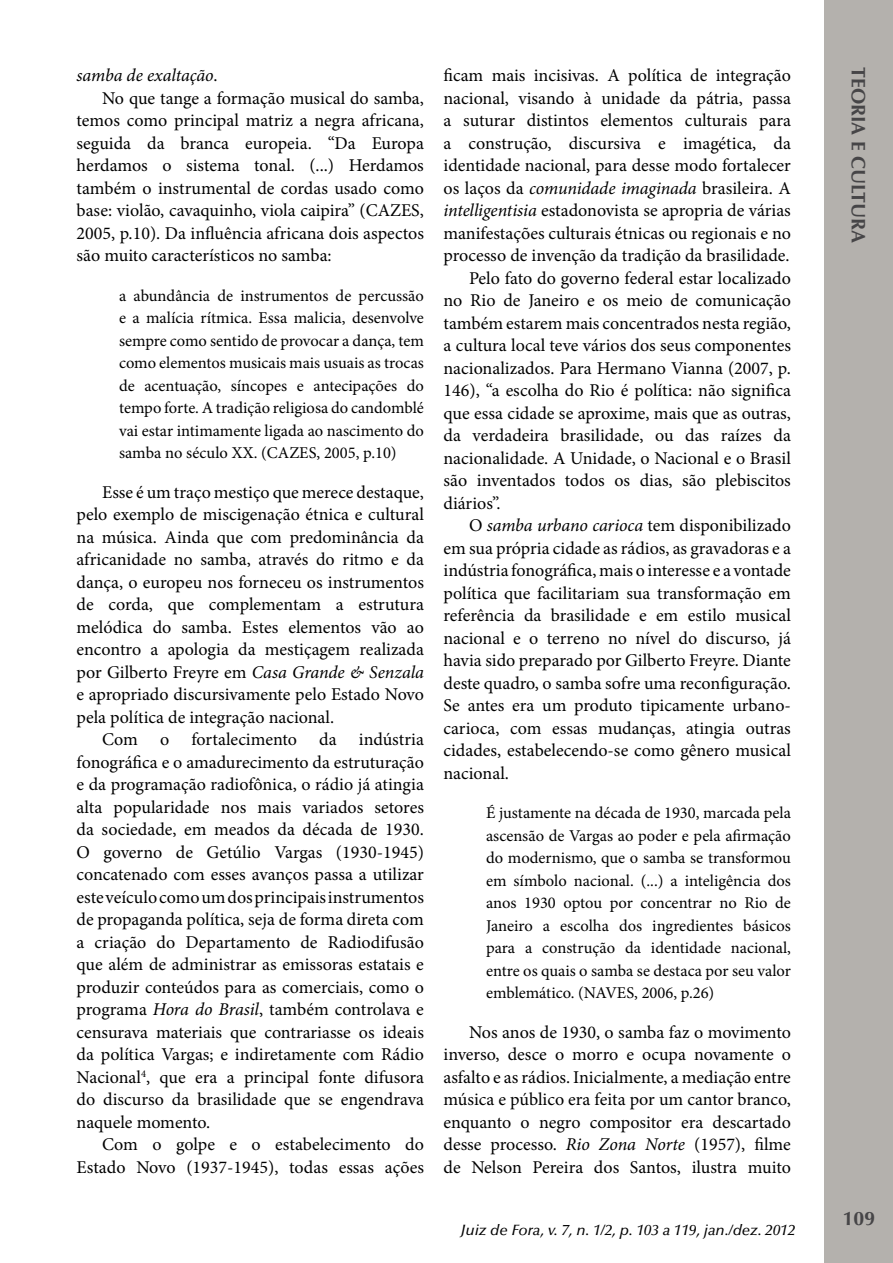
<style>
.page{position:relative;width:893px;height:1263px;background:#fff}
.page>*{position:absolute;margin:0;border:0;box-sizing:border-box;transform-origin:0 0}
.t1{font:700 19.5px "Optima LT Std";color:#464547}
.t2{font:18px/22.5px "Minion Pro";color:#000;text-align:justify}
.t3{font:italic 18px "Minion Pro";letter-spacing:-.005em;color:#000}
.t4{font:16.5px/22.5px "Minion Pro";color:#000;text-align:justify}
.t5{font:italic 500 15px "Optima LT Std";color:#000}
.s1{font-style:normal}
.s2{font-style:italic}
</style>
<div class="page">
<div style="left:825px;top:0;width:68px;height:1263px;background:#b4b1ad"></div>
<p class="t3" style="left:77px;top:63px;width:143px">samba de exaltação<span class="s1">.</span></p>
<p class="t2" style="left:102px;top:87px;width:323px">No que tange a formação musical do samba,</p>
<p class="t2" style="left:77px;top:109px;width:349px">temos como principal matriz a negra africana,</p>
<p class="t2" style="left:77px;top:132px;width:349px">seguida da branca europeia. “Da Europa</p>
<p class="t2" style="left:77px;top:154px;width:349px">herdamos o sistema tonal. (...) Herdamos</p>
<p class="t2" style="left:77px;top:177px;width:349px">também o instrumental de cordas usado como</p>
<p class="t2" style="left:77px;top:199px;width:349px">base: violão, cavaquinho, viola caipira” (CAZES,</p>
<p class="t2" style="left:77px;top:222px;width:349px">2005, p.10). Da influência africana dois aspectos</p>
<p class="t2" style="left:77px;top:244px;width:257px">são muito característicos no samba:</p>
<p class="t4" style="left:119px;top:284px;width:306px">a abundância de instrumentos de percussão e a malícia rítmica. Essa malicia, desenvolve sempre como sentido de provocar a dança, tem como elementos musicais mais usuais as trocas de acentuação, síncopes e antecipações do tempo forte. A tradição religiosa do candomblé vai estar intimamente ligada ao nascimento do samba no século XX. (CAZES, 2005, p.10)</p>
<p class="t2" style="left:77px;top:481px;width:349px;text-indent:26px">Esse é um traço mestiço que merece destaque, pelo exemplo de miscigenação étnica e cultural na música. Ainda que com predominância da africanidade no samba, através do ritmo e da dança, o europeu nos forneceu os instrumentos de corda, que complementam a estrutura melódica do samba. Estes elementos vão ao encontro a apologia da mestiçagem realizada por Gilberto Freyre em <span class="s2">Casa Grande &amp; Senzala </span>e apropriado discursivamente pelo Estado Novo pela política de integração nacional.</p>
<p class="t2" style="left:77px;top:728px;width:349px;text-indent:26px">Com o fortalecimento da indústria fonográfica e o amadurecimento da estruturação e da programação radiofônica, o rádio já atingia alta popularidade nos mais variados setores da sociedade, em meados da década de 1930.<br>O governo de Getúlio Vargas (1930-1945) concatenado com esses avanços passa a utilizar este veículo como um dos principais instrumentos de propaganda política, seja de forma direta com a criação do Departamento de Radiodifusão que além de administrar as emissoras estatais e produzir conteúdos para as comerciais, como o programa <span class="s2">Hora do Brasil</span>, também controlava e censurava materiais que contrariasse os ideais da política Vargas; e indiretamente com Rádio Nacional<sup>4</sup>, que era a principal fonte difusora do discurso da brasilidade que se engendrava naquele momento.</p>
<p class="t2" style="left:77px;top:1133px;width:349px;text-align:right">Com o golpe e o estabelecimento do<br>Estado Novo (1937-1945), todas essas ações</p>
<p class="t2" style="left:443px;top:64px;width:349px">ficam mais incisivas. A política de integração</p>
<p class="t2" style="left:443px;top:87px;width:349px">nacional, visando à unidade da pátria, passa</p>
<p class="t2" style="left:443px;top:109px;width:349px">a suturar distintos elementos culturais para</p>
<p class="t2" style="left:443px;top:132px;width:349px">a construção, discursiva e imagética, da</p>
<p class="t2" style="left:443px;top:154px;width:349px">identidade nacional, para desse modo fortalecer</p>
<p class="t2" style="left:443px;top:177px;width:349px">os laços da <span class="s2">comunidade imaginada</span> brasileira. A</p>
<p class="t2" style="left:443px;top:199px;width:349px"><span class="s2">intelligentisia</span> estadonovista se apropria de várias</p>
<p class="t2" style="left:443px;top:222px;width:349px">manifestações culturais étnicas ou regionais e no</p>
<p class="t2" style="left:443px;top:244px;width:348px">processo de invenção da tradição da brasilidade.</p>
<p class="t2" style="left:469px;top:267px;width:323px">Pelo fato do governo federal estar localizado</p>
<p class="t2" style="left:443px;top:289px;width:349px">no Rio de Janeiro e os meio de comunicação</p>
<p class="t2" style="left:443px;top:312px;width:349px">também estarem mais concentrados nesta região,</p>
<p class="t2" style="left:443px;top:334px;width:349px">a cultura local teve vários dos seus componentes</p>
<p class="t2" style="left:443px;top:357px;width:349px">nacionalizados. Para Hermano Vianna (2007, p.</p>
<p class="t2" style="left:443px;top:379px;width:349px">146), “a escolha do Rio é política: não significa</p>
<p class="t2" style="left:443px;top:402px;width:349px">que essa cidade se aproxime, mais que as outras,</p>
<p class="t2" style="left:443px;top:424px;width:349px">da verdadeira brasilidade, ou das raízes da</p>
<p class="t2" style="left:443px;top:447px;width:349px">nacionalidade. A Unidade, o Nacional e o Brasil</p>
<p class="t2" style="left:443px;top:469px;width:349px">são inventados todos os dias, são plebiscitos</p>
<p class="t2" style="left:443px;top:492px;width:59px">diários”.</p>
<p class="t2" style="left:469px;top:514px;width:323px">O <span class="s2">samba urbano carioca</span> tem disponibilizado</p>
<p class="t2" style="left:443px;top:537px;width:349px">em sua própria cidade as rádios, as gravadoras e a</p>
<p class="t2" style="left:443px;top:559px;width:349px">indústria fonográfica, mais o interesse e a vontade</p>
<p class="t2" style="left:443px;top:582px;width:349px">política que facilitariam sua transformação em</p>
<p class="t2" style="left:443px;top:604px;width:349px">referência da brasilidade e em estilo musical</p>
<p class="t2" style="left:443px;top:627px;width:349px">nacional e o terreno no nível do discurso, já</p>
<p class="t2" style="left:443px;top:649px;width:349px">havia sido preparado por Gilberto Freyre. Diante</p>
<p class="t2" style="left:443px;top:672px;width:349px">deste quadro, o samba sofre uma reconfiguração.</p>
<p class="t2" style="left:443px;top:694px;width:349px">Se antes era um produto tipicamente urbano-</p>
<p class="t2" style="left:443px;top:717px;width:349px">carioca, com essas mudanças, atingia outras</p>
<p class="t2" style="left:443px;top:739px;width:349px">cidades, estabelecendo-se como gênero musical</p>
<p class="t2" style="left:443px;top:762px;width:67px">nacional.</p>
<p class="t4" style="left:486px;top:802px;width:306px">É justamente na década de 1930, marcada pela ascensão de Vargas ao poder e pela afirmação do modernismo, que o samba se transformou em símbolo nacional. (...) a inteligência dos anos 1930 optou por concentrar no Rio de Janeiro a escolha dos ingredientes básicos para a construção da identidade nacional, entre os quais o samba se destaca por seu valor emblemático. (NAVES, 2006, p.26)</p>
<p class="t2" style="left:443px;top:1021px;width:349px;text-indent:26px">Nos anos de 1930, o samba faz o movimento inverso, desce o morro e ocupa novamente o asfalto e as rádios. Inicialmente, a mediação entre música e público era feita por um cantor branco, enquanto o negro compositor era descartado desse processo. <span class="s2">Rio Zona Norte</span> (1957), filme de Nelson Pereira dos Santos, ilustra muito</p>
<p class="t5" style="left:461px;top:1221px;width:336px">Juiz de Fora, v. 7, n. 1/2, p. 103 a 119, jan./dez. 2012</p>
<p class="t1" style="left:870px;top:67px;width:178px;rotate:90deg">TEORIA E CULTURA</p>
<p class="t1" style="left:843px;top:1207px;width:34px">109</p>
</div>
